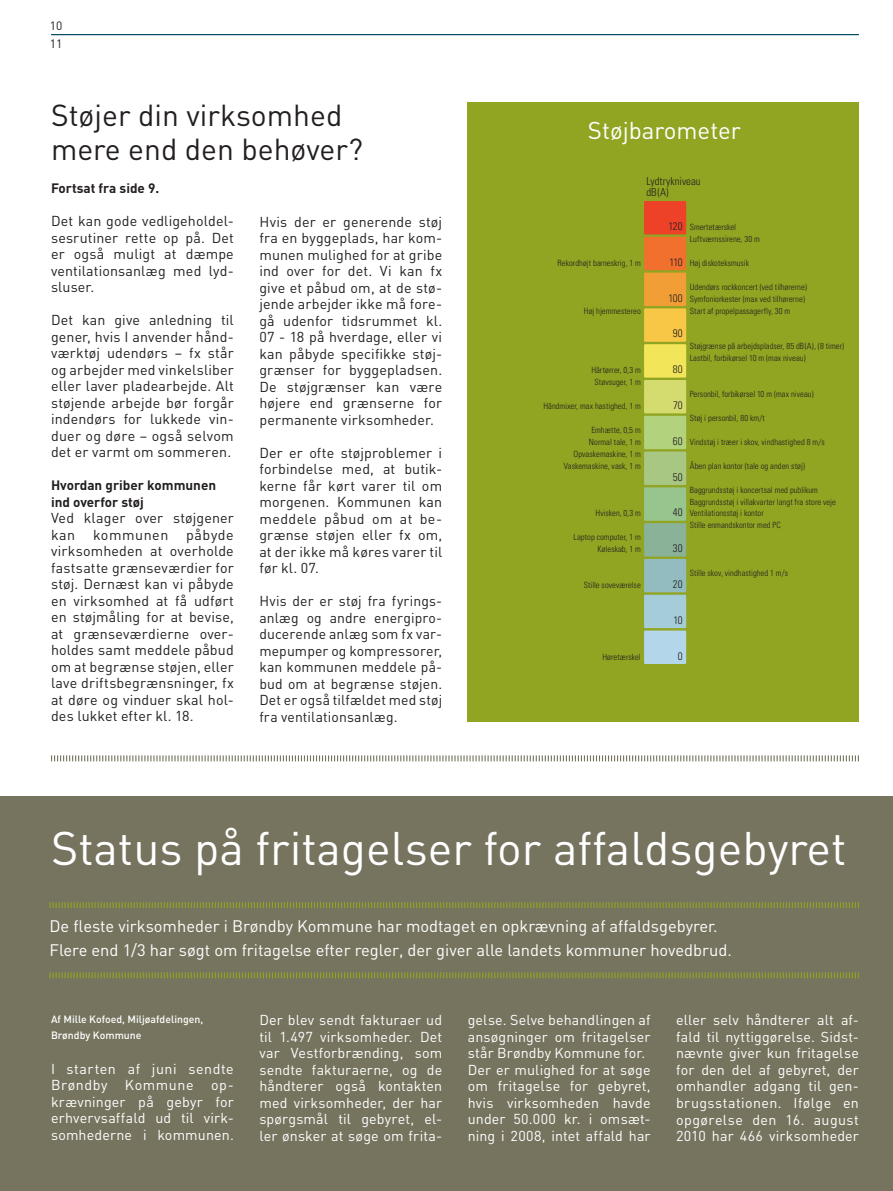
<style>
.page{position:relative;width:893px;height:1191px;background:#fff}
.page>*{position:absolute;margin:0;border:0;box-sizing:border-box;transform-origin:0 0}
.t1{font:46.5px "DIN";color:#fff}
.t2{font:30px/33px "DIN";color:#231f20}
.t3{font:24px "DIN";color:#fff}
.t4{font:16.5px/24px "DIN";color:#fff}
.t5{font:14.25px/16.5px "DIN";letter-spacing:.01em;color:#231f20;text-align:justify}
.t6{font:14.25px/16.5px "DIN";letter-spacing:.01em;color:#fff;text-align:justify}
.t7{font:700 13.5px/16.5px "DIN";color:#231f20}
.t8{font:12px/18px "DIN";color:#231f20}
.t9{font:300 condensed 10.95px/11.7px "Univers";letter-spacing:.005em;color:#231f20}
.t10{font:500 10.5px/16.5px "DIN";color:#fff}
.t11{font:300 condensed 8.55px "Univers";color:#231f20}
</style>
<div class="page">
<div style="left:468px;top:102px;width:391px;height:619px;background:#91a522"></div>
<div style="left:0;top:796px;width:893px;height:395px;background:#76745f"></div>
<hr style="left:51px;top:34px;width:808px;height:1px;background:#004963">
<div style="left:644px;top:201px;width:42px;height:33px;background:#ed4228"></div>
<div style="left:644px;top:630px;width:42px;height:34px;background:#b4d6eb"></div>
<div style="left:644px;top:237px;width:42px;height:33px;background:#f1702d"></div>
<div style="left:644px;top:273px;width:42px;height:33px;background:#f29e37"></div>
<div style="left:644px;top:308px;width:42px;height:34px;background:#f8c746"></div>
<div style="left:644px;top:344px;width:42px;height:33px;background:#f3e559"></div>
<div style="left:644px;top:380px;width:42px;height:33px;background:#d4db6f"></div>
<div style="left:644px;top:416px;width:42px;height:33px;background:#b3d27e"></div>
<div style="left:644px;top:451px;width:42px;height:34px;background:#a8c782"></div>
<div style="left:644px;top:487px;width:42px;height:34px;background:#98c48e"></div>
<div style="left:644px;top:523px;width:42px;height:33px;background:#89b299"></div>
<div style="left:644px;top:559px;width:42px;height:33px;background:#92bcbf"></div>
<div style="left:644px;top:595px;width:42px;height:33px;background:#a4ccd9"></div>
<svg style="left:49px;top:902px;width:810px;height:7px"></svg>
<svg style="left:49px;top:972px;width:810px;height:7px"></svg>
<svg style="left:51px;top:755px;width:808px;height:7px"></svg>
<p class="t8" style="left:50px;top:16px;width:14px">10<br>11</p>
<h2 class="t2" style="left:51px;top:99px;width:313px">Støjer din virksomhed mere end den behøver?</h2>
<p class="t7" style="left:51px;top:179px;width:110px">Fortsat fra side 9.</p>
<p class="t5" style="left:51px;top:212px;width:184px">Det kan gode vedligeholdel&shy;sesrutiner rette op på. Det er også muligt at dæmpe ventilationsanlæg med lyd&shy;sluser.</p>
<p class="t5" style="left:51px;top:312px;width:184px">Det kan give anledning til gener, hvis I anvender hånd&shy;værktøj udendørs – fx står og arbejder med vinkelsliber eller laver pladearbejde. Alt støjende arbejde bør forgår indendørs for lukkede vin&shy;duer og døre – også selvom det er varmt om sommeren.</p>
<p class="t7" style="left:51px;top:476px;width:167px">Hvordan griber kommunen ind overfor støj</p>
<p class="t5" style="left:51px;top:509px;width:184px">Ved klager over støjgener kan kommunen påbyde virksomheden at overholde fastsatte grænseværdier for støj. Dernæst kan vi påbyde en virksomhed at få udført en støjmåling for at bevise, at grænseværdierne over&shy;holdes samt meddele påbud om at begrænse støjen, eller lave driftsbegrænsninger, fx at døre og vinduer skal hol&shy;des lukket efter kl. 18.</p>
<p class="t5" style="left:259px;top:213px;width:184px">Hvis der er generende støj fra en byggeplads, har kom&shy;munen mulighed for at gribe ind over for det. Vi kan fx give et påbud om, at de stø&shy;jende arbejder ikke må fore&shy;gå udenfor tidsrummet kl.<br>07 - 18 på hverdage, eller vi kan påbyde specifikke støj&shy;grænser for byggepladsen.<br>De støjgrænser kan være højere end grænserne for permanente virksomheder.</p>
<p class="t5" style="left:259px;top:444px;width:184px">Der er ofte støjproblemer i forbindelse med, at butik&shy;kerne får kørt varer til om morgenen. Kommunen kan meddele påbud om at be&shy;grænse støjen eller fx om, at der ikke må køres varer til før kl. 07.</p>
<p class="t5" style="left:259px;top:592px;width:184px">Hvis der er støj fra fyrings&shy;anlæg og andre energipro&shy;ducerende anlæg som fx var&shy;mepumper og kompressorer, kan kommunen meddele på&shy;bud om at begrænse støjen.<br>Det er også tilfældet med støj fra ventilationsanlæg.</p>
<h3 class="t3" style="left:588px;top:116px;width:154px">Støjbarometer</h3>
<p class="t9" style="left:646px;top:175px;width:56px">Lydtrykniveau dB(A)</p>
<p class="t9" style="left:668px;top:220px;width:16px">120</p>
<p class="t11" style="left:690px;top:222px;width:48px">Smertetærskel</p>
<p class="t11" style="left:557px;top:258px;width:85px">Rekordhøjt barneskrig, 1 m</p>
<p class="t9" style="left:669px;top:256px;width:15px">110</p>
<p class="t9" style="left:668px;top:292px;width:16px">100</p>
<p class="t11" style="left:690px;top:234px;width:72px">Luftværnssirene, 30 m</p>
<p class="t11" style="left:690px;top:258px;width:61px">Høj diskoteksmusik</p>
<p class="t11" style="left:690px;top:293px;width:117px">Symfoniorkester (max ved tilhørerne)</p>
<p class="t11" style="left:690px;top:281px;width:119px">Udendørs rockkoncert (ved tilhørerne)</p>
<p class="t11" style="left:584px;top:305px;width:58px">Høj hjemmestereo</p>
<p class="t11" style="left:591px;top:365px;width:51px">Hårtørrer, 0,3 m</p>
<p class="t11" style="left:594px;top:377px;width:48px">Støvsuger, 1 m</p>
<p class="t11" style="left:543px;top:401px;width:99px">Håndmixer, max hastighed, 1 m</p>
<p class="t11" style="left:591px;top:425px;width:51px">Emhætte, 0,5 m</p>
<p class="t11" style="left:589px;top:437px;width:53px">Normal tale, 1 m</p>
<p class="t11" style="left:574px;top:448px;width:69px">Opvaskemaskine, 1 m</p>
<p class="t11" style="left:564px;top:460px;width:79px">Vaskemaskine, vask, 1 m</p>
<p class="t11" style="left:595px;top:508px;width:47px">Hvisken, 0,3 m</p>
<p class="t11" style="left:573px;top:532px;width:69px">Laptop computer, 1 m</p>
<p class="t11" style="left:597px;top:544px;width:45px">Køleskab, 1 m</p>
<p class="t11" style="left:584px;top:580px;width:59px">Stille soveværelse</p>
<p class="t11" style="left:602px;top:651px;width:40px">Høretærskel</p>
<p class="t11" style="left:690px;top:305px;width:102px">Start af propelpassagerfly, 30 m</p>
<p class="t9" style="left:673px;top:328px;width:11px">90</p>
<p class="t11" style="left:690px;top:341px;width:156px">Støjgrænse på arbejdspladser, 85 dB(A), (8 timer)</p>
<p class="t9" style="left:673px;top:363px;width:11px">80</p>
<p class="t9" style="left:673px;top:399px;width:11px">70</p>
<p class="t11" style="left:690px;top:353px;width:118px">Lastbil, forbikørsel 10 m (max niveau)</p>
<p class="t11" style="left:690px;top:389px;width:125px">Personbil, forbikørsel 10 m (max niveau)</p>
<p class="t11" style="left:690px;top:413px;width:77px">Støj i personbil, 80 km/t</p>
<p class="t9" style="left:673px;top:435px;width:11px">60</p>
<p class="t11" style="left:690px;top:437px;width:136px">Vindstøj i træer i skov, vindhastighed 8 m/s</p>
<p class="t11" style="left:690px;top:460px;width:117px">Åben plan kontor (tale og anden støj)</p>
<p class="t9" style="left:673px;top:471px;width:11px">50</p>
<p class="t11" style="left:690px;top:484px;width:130px">Baggrundsstøj i koncertsal med publikum</p>
<p class="t11" style="left:690px;top:496px;width:148px">Baggrundsstøj i villakvarter langt fra store veje</p>
<p class="t9" style="left:673px;top:507px;width:11px">40</p>
<p class="t11" style="left:690px;top:508px;width:75px">Ventilationsstøj i kontor</p>
<p class="t11" style="left:690px;top:520px;width:93px">Stille enmandskontor med PC</p>
<p class="t9" style="left:673px;top:542px;width:11px">30</p>
<p class="t11" style="left:690px;top:568px;width:100px">Stille skov, vindhastighed 1 m/s</p>
<p class="t9" style="left:673px;top:578px;width:11px">20</p>
<p class="t9" style="left:673px;top:614px;width:11px">10</p>
<p class="t9" style="left:678px;top:650px;width:6px">0</p>
<h1 class="t1" style="left:51px;top:818px;width:797px">Status på fritagelser for affaldsgebyret</h1>
<p class="t4" style="left:50px;top:913px;width:684px">De fleste virksomheder i Brøndby Kommune har modtaget en opkrævning af affaldsgebyrer.<br>Flere end 1/3 har søgt om fritagelse efter regler, der giver alle landets kommuner hovedbrud.</p>
<p class="t10" style="left:51px;top:1010px;width:154px">Af M ille Kofoed, M iljøafdelingen,<br>Brøndby Kommune</p>
<p class="t6" style="left:51px;top:1059px;width:184px">I starten af juni sendte Brøndby Kommune op&shy;krævninger på gebyr for erhvervsaffald ud til virk&shy;somhederne i kommunen.</p>
<p class="t6" style="left:259px;top:1011px;width:184px">Der blev sendt fakturaer ud til 1.497 virksomheder. Det var Vestforbrænding, som sendte fakturaerne, og de håndterer også kontakten med virksomheder, der har spørgsmål til gebyret, el&shy;ler ønsker at søge om frita-</p>
<p class="t6" style="left:468px;top:1011px;width:184px;text-align:left">gelse. Selve behandlingen af ansøgninger om fritagelser står Brøndby Kommune for.<br>Der er mulighed for at søge om fritagelse for gebyret, hvis virksomheden havde under 50.000 kr. i omsæt&shy;ning i 2008, intet affald har</p>
<p class="t6" style="left:676px;top:1011px;width:184px">eller selv håndterer alt af&shy;fald til nyttiggørelse. Sidst&shy;nævnte giver kun fritagelse for den del af gebyret, der omhandler adgang til gen&shy;brugsstationen. Ifølge en opgørelse den 16. august 2010 har 466 virksomheder</p>
</div>
